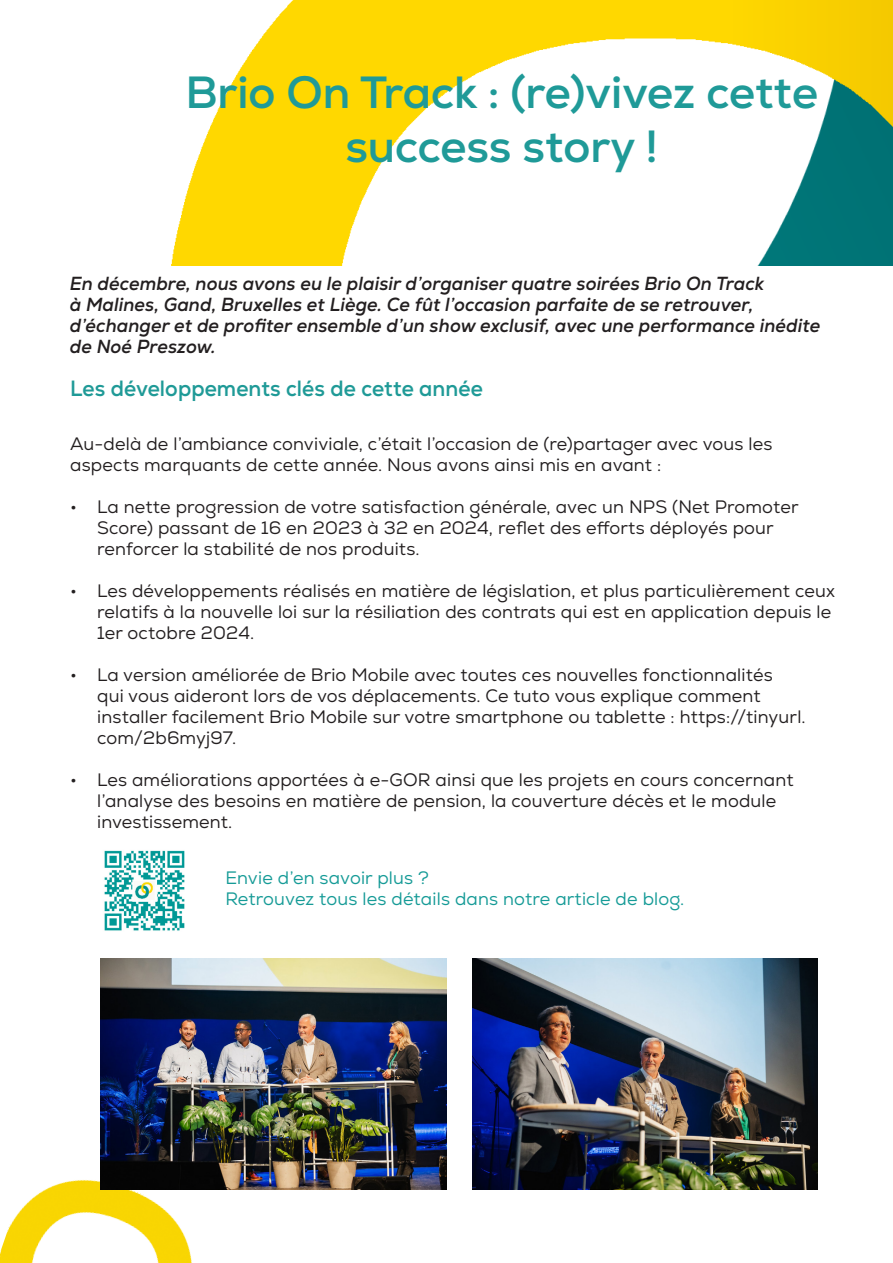
<style>
.page{position:relative;width:893px;height:1263px;background:#fff}
.page>*{position:absolute;margin:0;border:0;box-sizing:border-box;transform-origin:0 0}
.t1{font:700 45px/54px "Nexa";color:#1f9a98;text-align:center}
.Paragraph_10pt_black{font:700 22.05px "Nexa";letter-spacing:.005em;color:#1f9a97;scale:.95 1}
.Paragraph_10pt_black-2{font:italic 700 18.9px/21px "Nexa";letter-spacing:.01em;color:#231f20;scale:.95 1}
.Paragraph_10pt_black-3{font:18px/21px "Nexa";letter-spacing:.01em;color:#231f20}
.Paragraph_10pt_black-4{font:18px "Nexa";letter-spacing:.01em;color:#169b97}
</style>
<div class="page">
<img style="left:0;top:1157px;width:217px;height:106px">
<img style="left:171px;top:0;width:722px;height:266px">
<img style="left:472px;top:958px;width:346px;height:231px">
<img style="left:101px;top:958px;width:345px;height:231px">
<img style="left:104px;top:850px;width:81px;height:81px">
<p class="t1" style="left:185px;top:66px;width:634px">Brio On Track : (re)vivez cette success story !</p>
<p class="Paragraph_10pt_black-2" style="left:70px;top:273px;width:791px">En décembre, nous avons eu le plaisir d’organiser quatre soirées Brio On Track<br>à Malines, Gand, Bruxelles et Liège. Ce fût l’occasion parfaite de se retrouver, d’échanger et de profiter ensemble d’un show exclusif, avec une performance inédite de Noé Preszow.</p>
<p class="Paragraph_10pt_black" style="left:70px;top:374px;width:436px">Les développements clés de cette année</p>
<p class="Paragraph_10pt_black-3" style="left:70px;top:433px;width:704px">Au-delà de l’ambiance conviviale, c’était l’occasion de (re)partager avec vous les aspects marquants de cette année. Nous avons ainsi mis en avant :</p>
<p class="Paragraph_10pt_black-3" style="left:97px;top:496px;width:703px;text-indent:-27px">• La nette progression de votre satisfaction générale, avec un NPS (Net Promoter<br>Score) passant de 16 en 2023 à 32 en 2024, reflet des efforts déployés pour renforcer la stabilité de nos produits.</p>
<p class="Paragraph_10pt_black-3" style="left:97px;top:580px;width:739px;text-indent:-27px">• Les développements réalisés en matière de législation, et plus particulièrement ceux relatifs à la nouvelle loi sur la résiliation des contrats qui est en application depuis le<br>1er octobre 2024.</p>
<p class="Paragraph_10pt_black-3" style="left:97px;top:664px;width:710px;text-indent:-27px">• La version améliorée de Brio Mobile avec toutes ces nouvelles fonctionnalités<br>qui vous aideront lors de vos déplacements. Ce tuto vous explique comment installer facilement Brio Mobile sur votre smartphone ou tablette : https://tinyurl. com/2b6myj97.</p>
<p class="Paragraph_10pt_black-3" style="left:97px;top:769px;width:698px;text-indent:-27px">• Les améliorations apportées à e-GOR ainsi que les projets en cours concernant l’analyse des besoins en matière de pension, la couverture décès et le module investissement.</p>
<p class="Paragraph_10pt_black-4" style="left:225px;top:866px;width:205px">Envie d’en savoir plus ?</p>
<p class="Paragraph_10pt_black-4" style="left:225px;top:887px;width:460px">Retrouvez tous les détails dans notre article de blog.</p>
</div>
